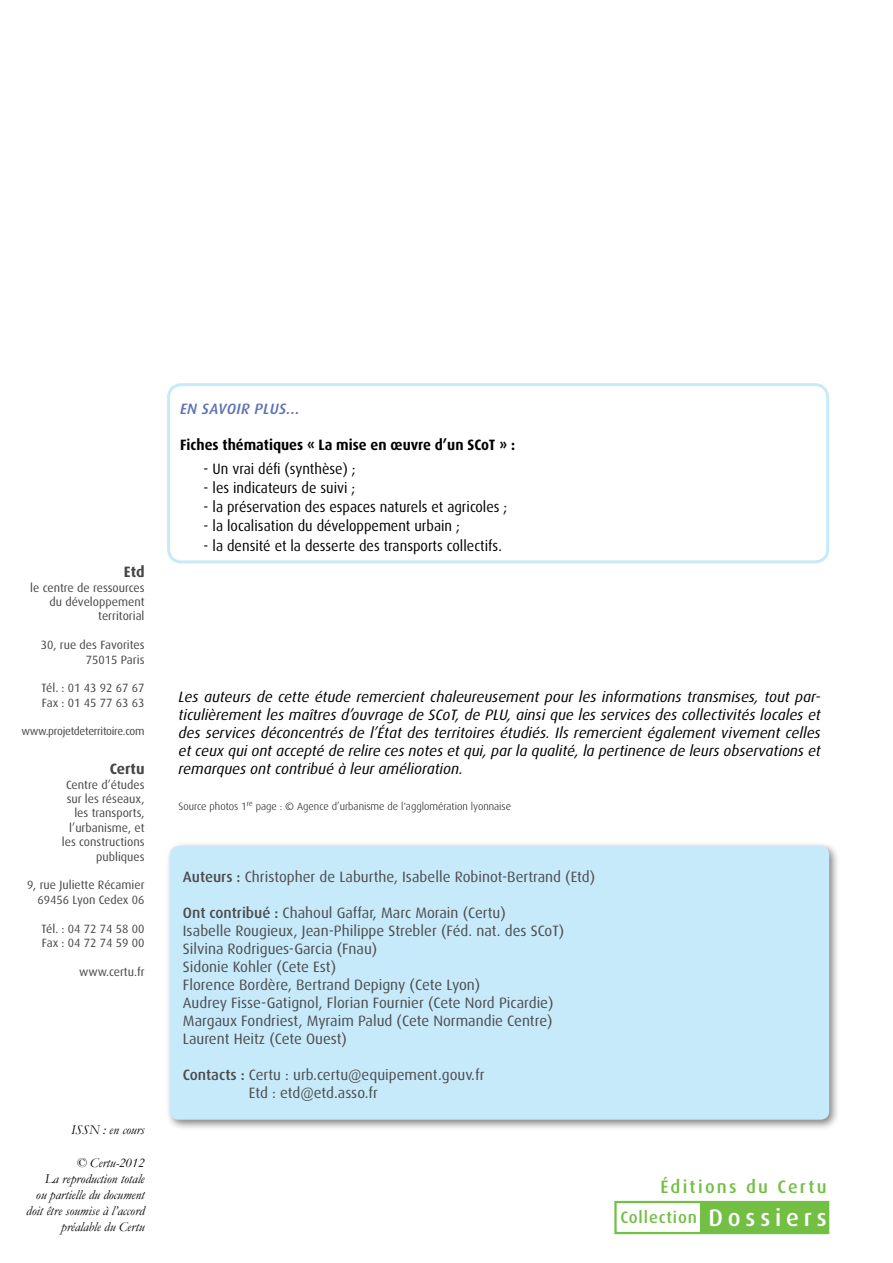
<style>
.page{position:relative;width:893px;height:1263px;background:#fff}
.page>*{position:absolute;margin:0;border:0;box-sizing:border-box;transform-origin:0 0}
.t1{font:500 18px "Dax OT";letter-spacing:.125em;color:#72bf44}
.t2{font:500 16.5px "Dax OT";letter-spacing:.05em;color:#72bf44}
.t3{font:15px/18px "Dax OT";color:#4c4c4c}
.t4{font:italic 15px/18px "Dax OT";color:#000;text-align:justify}
.t5{font:15px "Dax OT";color:#000;scale:.95 1}
.t6{font:700 15px "Dax OT";color:#000;scale:.95 1}
.t7{font:italic 500 15px "Dax OT";letter-spacing:.025em;color:#5c72b5}
.t8{font:700 15px "Dax OT";color:#464547}
.t9{font:italic 13.5px/16.2px "Garamond";color:#000;text-align:right}
.t10{font:12px/14.4px "Dax OT";color:#464547;text-align:right}
.t11{font:11.25px "Dax OT";letter-spacing:-.025em;color:#464547}
.t12{font:300 10.65px "Dax OT";color:#000}
.s1{font-weight:500}
.s2{font-size:24px;color:#fff}
</style>
<div class="page">
<div style="left:165px;top:841px;width:675px;height:290px;background:#000;opacity:.5"></div>
<div style="left:170px;top:846px;width:659px;height:274px;background:#c7eafb;border-radius:9px"></div>
<div style="left:700px;top:1202px;width:128px;height:31px;background:#72bf44"></div>
<div style="left:614px;top:1201px;width:215px;height:33px;border:2px solid #72bf44"></div>
<div style="left:167px;top:383px;width:662px;height:180px;border:3px solid #c7eafb;border-radius:13px"></div>
<p class="t8" style="left:124px;top:563px;width:22px">Etd</p>
<p class="t10" style="left:30px;top:580px;width:116px">le centre de ressources du développement territorial</p>
<p class="t10" style="left:41px;top:638px;width:105px">30, rue des Favorites<br>75015 Paris</p>
<p class="t10" style="left:42px;top:681px;width:104px;text-align:left">Tél. : 01 43 92 67 67<br>Fax : 01 45 77 63 63</p>
<p class="t11" style="left:21px;top:724px;width:125px">www.projetdeterritoire.com</p>
<p class="t8" style="left:110px;top:760px;width:36px">Certu</p>
<p class="t10" style="left:62px;top:777px;width:84px">Centre d’études sur les réseaux, les transports, l’urbanisme, et les constructions publiques</p>
<p class="t10" style="left:27px;top:878px;width:119px">9, rue Juliette Récamier<br>69456 Lyon Cedex 06</p>
<p class="t10" style="left:42px;top:921px;width:104px;text-align:left">Tél. : 04 72 74 58 00<br>Fax : 04 72 74 59 00</p>
<p class="t10" style="left:79px;top:964px;width:67px">www.certu.fr</p>
<p class="t9" style="left:71px;top:1121px;width:75px">ISSN : en cours</p>
<p class="t9" style="left:26px;top:1154px;width:120px">© Certu-2012<br>La reproduction totale<br>ou partielle du document doit être soumise à l’accord préalable du Certu</p>
<p class="t7" style="left:180px;top:400px;width:121px">EN SAVOIR PLUS...</p>
<p class="t6" style="left:180px;top:436px;width:354px">Fiches thématiques « La mise en œuvre d’un SCoT » :</p>
<p class="t5" style="left:203px;top:460px;width:162px">- Un vrai défi (synthèse) ;</p>
<p class="t5" style="left:203px;top:479px;width:161px">- les indicateurs de suivi ;</p>
<p class="t5" style="left:203px;top:499px;width:321px">- la préservation des espaces naturels et agricoles ;</p>
<p class="t5" style="left:203px;top:518px;width:271px">- la localisation du développement urbain ;</p>
<p class="t5" style="left:203px;top:537px;width:316px">- la densité et la desserte des transports collectifs.</p>
<p class="t4" style="left:179px;top:688px;width:644px">Les auteurs de cette étude remercient chaleureusement pour les informations transmises, tout par&shy;ticulièrement les maîtres d’ouvrage de SCoT, de PLU, ainsi que les services des collectivités locales et des services déconcentrés de l’État des territoires étudiés. Ils remercient également vivement celles et ceux qui ont accepté de relire ces notes et qui, par la qualité, la pertinence de leurs observations et remarques ont contribué à leur amélioration.</p>
<p class="t12" style="left:179px;top:800px;width:334px">Source photos 1<sup>re</sup> page : © Agence d’urbanisme de l'agglomération lyonnaise</p>
<p class="t3" style="left:183px;top:868px;width:414px"><span class="s1">Auteurs :</span> Christopher de Laburthe, Isabelle Robinot-Bertrand (Etd)</p>
<p class="t3" style="left:183px;top:904px;width:383px"><span class="s1">Ont contribué :</span> Chahoul Gaffar, Marc Morain (Certu)<br>Isabelle Rougieux, Jean-Philippe Strebler (Féd. nat. des SCoT)<br>Silvina Rodrigues-Garcia (Fnau)<br>Sidonie Kohler (Cete Est)<br>Florence Bordère, Bertrand Depigny (Cete Lyon)<br>Audrey Fisse-Gatignol, Florian Fournier (Cete Nord Picardie)<br>Margaux Fondriest, Myraim Palud (Cete Normandie Centre)<br>Laurent Heitz (Cete Ouest)</p>
<p class="t3" style="left:249px;top:1066px;width:237px;text-indent:-66px"><span class="s1">Contacts :</span> Certu : urb.certu@equipement.gouv.fr<br>Etd : etd@etd.asso.fr</p>
<p class="t1" style="left:660px;top:1177px;width:168px">Éditions du Certu</p>
<p class="t2" style="left:620px;top:1208px;width:208px">Collection <span class="s2">D o s s i e r s</span></p>
</div>
